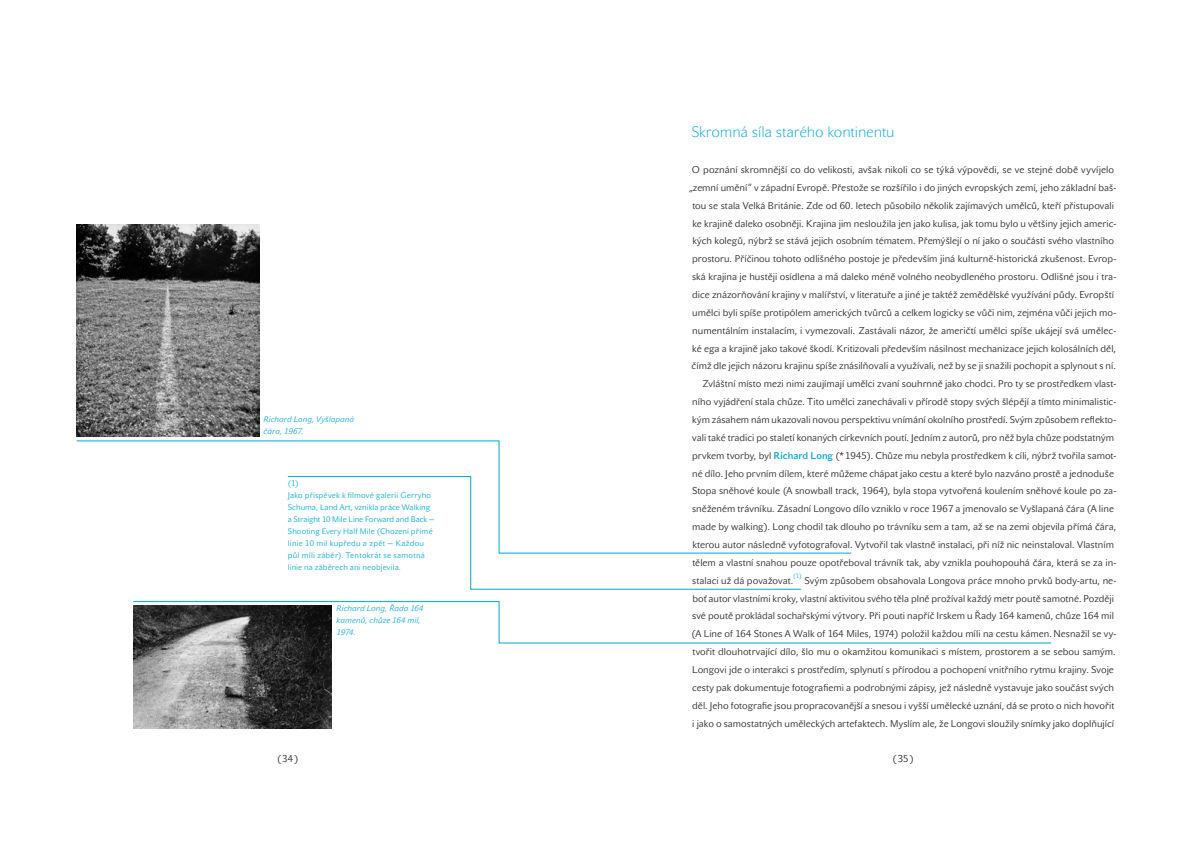
<style>
.page{position:relative;width:1191px;height:842px;background:#fff}
.page>*{position:absolute;margin:0;border:0;box-sizing:border-box;transform-origin:0 0}
.t1{font:15px "John Sans White Pro";letter-spacing:-.01em;color:#00a9d8}
.t2{font:9.8px/17.9px "John Sans Lite Pro";letter-spacing:.005em;color:#231f20}
.t3{font:8px/12px "John Sans Lite Pro";letter-spacing:.02em;color:#00a9d8}
.t4{font:italic 8px/12px "John Sans Lite Pro";letter-spacing:.015em;color:#00a9d8}
.t5{font:6.3px "John Sans Lite Pro";color:#00a9d8}
.s1{font-family:"John Sans Medium Pro";color:#00a9d8}
</style>
<div class="page">
<img style="left:77px;top:224px;width:182px;height:213px">
<img style="left:133px;top:643px;width:199px;height:85px">
<svg style="left:470px;top:553px;width:331px;height:36px"></svg>
<svg style="left:76px;top:441px;width:775px;height:112px"></svg>
<svg style="left:133px;top:601px;width:918px;height:42px"></svg>
<p class="t4" style="left:263px;top:413px;width:92px">Richard Long, Vyšlapaná čára, 1967.</p>
<p class="t3" style="left:288px;top:478px;width:148px">(1)<br>Jako příspěvek k filmové galerii Gerryho Schuma, Land Art, vznikla práce Walking a Straight 10 Mile Line Forward and Back — Shooting Every Half Mile (Chození přímé linie 10 mil kupředu a zpět — Každou půl míli záběr). Tentokrát se samotná linie na záběrech ani neobjevila.</p>
<p class="t4" style="left:336px;top:603px;width:89px">Richard Long, Řada 164 kamenů, chůze 164 mil,<br>1974.</p>
<h1 class="t1" style="left:691px;top:123px;width:205px">Skromná síla starého kontinentu</h1>
<p class="t2" style="left:692px;top:161px;width:423px">O poznání skromnější co do velikosti, avšak nikoli co se týká výpovědi, se ve stejné době vyvíjelo</p>
<p class="t2" style="left:689px;top:178px;width:429px">„zemní umění“ v západní Evropě. Přestože se rozšířilo i do jiných evropských zemí, jeho základní baš-</p>
<p class="t2" style="left:692px;top:196px;width:423px">tou se stala Velká Británie. Zde od 60. letech působilo několik zajímavých umělců, kteří přistupovali</p>
<p class="t2" style="left:692px;top:214px;width:425px">ke krajině daleko osobněji. Krajina jim nesloužila jen jako kulisa, jak tomu bylo u většiny jejich americ-</p>
<p class="t2" style="left:692px;top:232px;width:423px">kých kolegů, nýbrž se stává jejich osobním tématem. Přemýšlejí o ní jako o součásti svého vlastního</p>
<p class="t2" style="left:692px;top:250px;width:425px">prostoru. Příčinou tohoto odlišného postoje je především jiná kulturně-historická zkušenost. Evrop-</p>
<p class="t2" style="left:692px;top:268px;width:426px">ská krajina je hustěji osídlena a má daleko méně volného neobydleného prostoru. Odlišné jsou i tra-</p>
<p class="t2" style="left:692px;top:286px;width:423px">dice znázorňování krajiny v malířství, v literatuře a jiné je taktéž zemědělské využívání půdy. Evropští</p>
<p class="t2" style="left:692px;top:304px;width:425px">umělci byli spíše protipólem amerických tvůrců a celkem logicky se vůči nim, zejména vůči jejich mo-</p>
<p class="t2" style="left:692px;top:321px;width:425px">numentálním instalacím, i vymezovali. Zastávali názor, že američtí umělci spíše ukájejí svá umělec-</p>
<p class="t2" style="left:692px;top:339px;width:425px">ké ega a krajině jako takové škodí. Kritizovali především násilnost mechanizace jejich kolosálních děl,</p>
<p class="t2" style="left:691px;top:357px;width:426px">čímž dle jejich názoru krajinu spíše znásilňovali a využívali, než by se ji snažili pochopit a splynout s ní.</p>
<p class="t2" style="left:702px;top:375px;width:415px">Zvláštní místo mezi nimi zaujímají umělci zvaní souhrnně jako chodci. Pro ty se prostředkem vlast-</p>
<p class="t2" style="left:692px;top:393px;width:425px">ního vyjádření stala chůze. Tito umělci zanechávali v přírodě stopy svých šlépějí a tímto minimalistic-</p>
<p class="t2" style="left:692px;top:411px;width:425px">kým zásahem nám ukazovali novou perspektivu vnímání okolního prostředí. Svým způsobem reflekto-</p>
<p class="t2" style="left:692px;top:428px;width:423px">vali také tradici po staletí konaných církevních poutí. Jedním z autorů, pro něž byla chůze podstatným</p>
<p class="t2" style="left:692px;top:446px;width:425px">prvkem tvorby, byl <span class="s1">Richard Long</span> (*1945). Chůze mu nebyla prostředkem k cíli, nýbrž tvořila samot-</p>
<p class="t2" style="left:692px;top:464px;width:423px">né dílo. Jeho prvním dílem, které můžeme chápat jako cestu a které bylo nazváno prostě a jednoduše</p>
<p class="t2" style="left:692px;top:482px;width:426px">Stopa sněhové koule (A snowball track, 1964), byla stopa vytvořená koulením sněhové koule po za-</p>
<p class="t2" style="left:692px;top:500px;width:423px">sněženém trávníku. Zásadní Longovo dílo vzniklo v roce 1967 a jmenovalo se Vyšlapaná čára (A line</p>
<p class="t2" style="left:692px;top:518px;width:425px">made by walking). Long chodil tak dlouho po trávníku sem a tam, až se na zemi objevila přímá čára,</p>
<p class="t2" style="left:692px;top:536px;width:423px">kterou autor následně vyfotografoval. Vytvořil tak vlastně instalaci, při níž nic neinstaloval. Vlastním</p>
<p class="t2" style="left:692px;top:554px;width:425px">tělem a vlastní snahou pouze opotřeboval trávník tak, aby vznikla pouhopouhá čára, která se za in-</p>
<p class="t2" style="left:692px;top:571px;width:103px">stalaci už dá považovat.</p>
<p class="t5" style="left:793px;top:572px;width:10px">(1)</p>
<p class="t2" style="left:691px;top:571px;width:426px;text-indent:113px">Svým způsobem obsahovala Longova práce mnoho prvků body-artu, ne&shy;boť autor vlastními kroky, vlastní aktivitou svého těla plně prožíval každý metr poutě samotné. Později své poutě prokládal sochařskými výtvory. Při pouti napříč Irskem u Řady 164 kamenů, chůze 164 mil (A Line of 164 Stones A Walk of 164 Miles, 1974) položil každou míli na cestu kámen. Nesnažil se vy&shy;tvořit dlouhotrvající dílo, šlo mu o okamžitou komunikaci s místem, prostorem a se sebou samým.<br>Longovi jde o interakci s prostředím, splynutí s přírodou a pochopení vnitřního rytmu krajiny. Svoje cesty pak dokumentuje fotografiemi a podrobnými zápisy, jež následně vystavuje jako součást svých děl. Jeho fotografie jsou propracovanější a snesou i vyšší umělecké uznání, dá se proto o nich hovořit i jako o samostatných uměleckých artefaktech. Myslím ale, že Longovi sloužily snímky jako doplňující</p>
<p class="t2" style="left:277px;top:750px;width:23px">(34)</p>
<p class="t2" style="left:892px;top:750px;width:23px">(35)</p>
</div>
